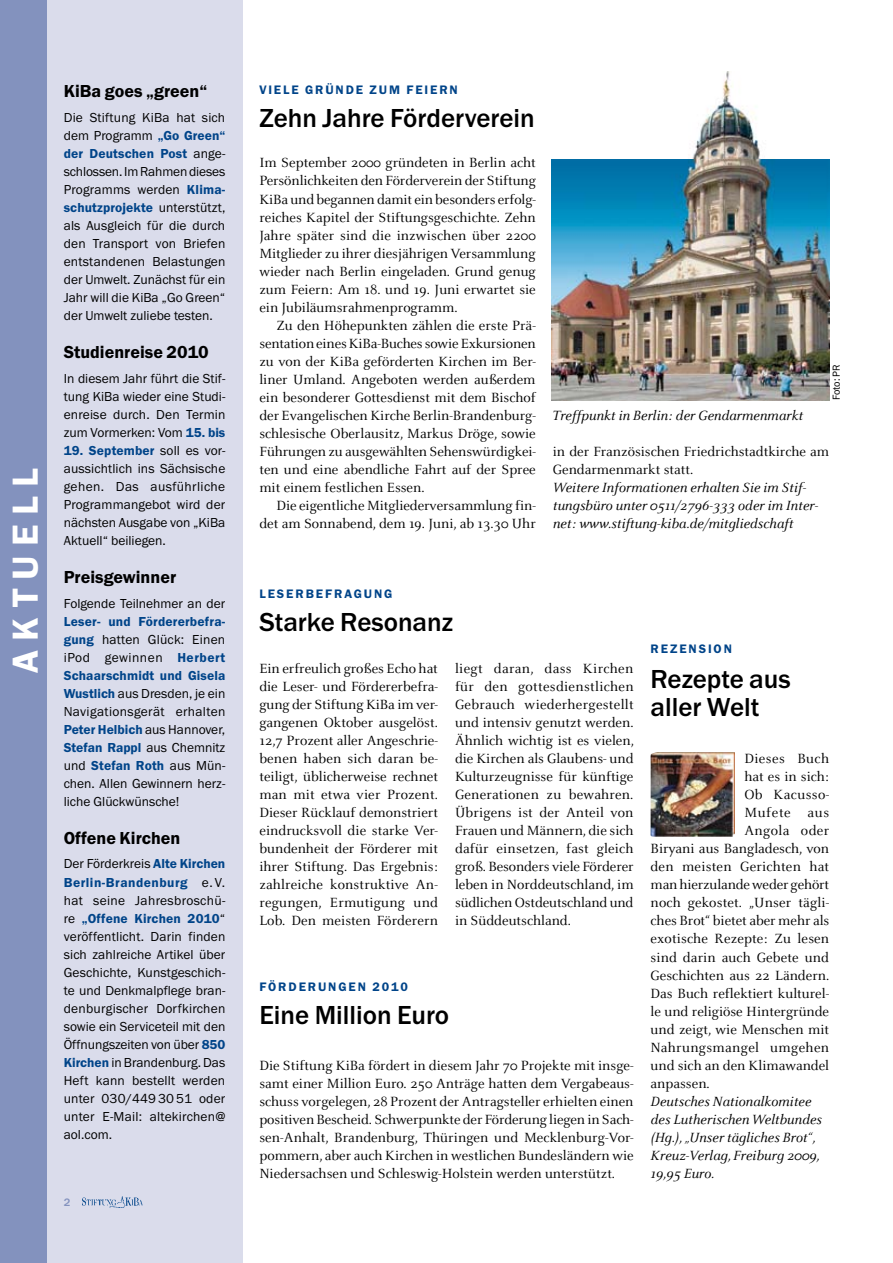
<style>
.page{position:relative;width:893px;height:1263px;background:#fff}
.page>*{position:absolute;margin:0;border:0;box-sizing:border-box;transform-origin:0 0}
.t1{font:37.5px "Franklin Gothic URW Dem";letter-spacing:.25em;color:#fff}
.t2{font:500 27px/28.5px "Franklin Gothic URW";color:#000}
.t3{font:18px "Franklin Gothic URW Dem";color:#000}
.t4{font:14.7px/18px "Celeste OT";color:#000;text-align:justify}
.t5{font:italic 14.7px/18px "Celeste OT";color:#000}
.t6{font:14.7px "Celeste OT";letter-spacing:.025em;color:#000}
.t7{font:14.7px "Celeste OT";letter-spacing:.03em;color:#000}
.t8{font:14.7px "Celeste OT";letter-spacing:.04em;color:#000}
.t9{font:13.5px/18px "Franklin Gothic URW Boo";color:#000;text-align:justify}
.t10{font:13.5px/18px "Franklin Gothic URW Dem";letter-spacing:.01em;color:#004489}
.t11{font:13.5px/18px "Franklin Gothic URW Boo";letter-spacing:.025em;color:#000}
.t12{font:13.5px "Franklin Gothic URW Dem";letter-spacing:.035em;color:#004489}
.t13{font:12.75px "Franklin Gothic URW Dem";letter-spacing:.15em;color:#004489}
.t14{font:10.5px "Franklin Gothic URW Boo";letter-spacing:-.01em;color:#000}
.s1{font-family:"Franklin Gothic URW Dem";color:#004489}
.s2{font-family:"Franklin Gothic URW Boo";color:#000}
</style>
<div class="page">
<div style="left:47px;top:0;width:195px;height:1263px;background:#dadceb"></div>
<img style="left:692px;top:71px;width:69px;height:88px">
<img style="left:552px;top:159px;width:277px;height:241px">
<hr style="left:892px;top:0;width:1px;height:1263px;background:#8392be">
<div style="left:0;top:0;width:47px;height:1263px;background:#8392be"></div>
<img style="left:650px;top:752px;width:85px;height:85px">
<img style="left:83px;top:1196px;width:60px;height:11px">
<h1 class="t1" style="left:2px;top:673px;width:206px;rotate:-90deg">AKTU ELL</h1>
<p class="t3" style="left:64px;top:80px;width:145px">KiBa goes „green“</p>
<p class="t9" style="left:64px;top:108px;width:163px">Die Stiftung KiBa hat sich dem Programm <span class="s1">„Go Green“</span></p>
<p class="t10" style="left:64px;top:144px;width:163px">der Deutschen Post <span class="s2">ange-</span></p>
<p class="t9" style="left:64px;top:162px;width:163px">schlossen. Im Rahmen dieses<br>Programms werden <span class="s1">Klima-</span></p>
<p class="t10" style="left:64px;top:198px;width:163px">schutzprojekte <span class="s2">unterstützt,</span></p>
<p class="t9" style="left:64px;top:216px;width:163px">als Ausgleich für die durch den Transport von Briefen entstandenen Belastungen der Umwelt. Zunächst für ein Jahr will die KiBa „Go Green“ der Umwelt zuliebe testen.</p>
<p class="t3" style="left:64px;top:341px;width:147px">Studienreise 2010</p>
<p class="t9" style="left:64px;top:369px;width:163px">In diesem Jahr führt die Stif&shy;tung KiBa wieder eine Studi&shy;enreise durch. Den Termin zum Vormerken: Vom <span class="s1">15. bis</span></p>
<p class="t10" style="left:64px;top:441px;width:163px">19. September <span class="s2">soll es vor-</span></p>
<p class="t9" style="left:64px;top:459px;width:163px">aussichtlich ins Sächsische gehen. Das ausführliche Programm-angebot wird der nächsten Ausgabe von „KiBa Aktuell“ beiliegen.</p>
<p class="t3" style="left:64px;top:566px;width:114px">Preisgewinner</p>
<p class="t9" style="left:64px;top:594px;width:163px">Folgende Teilnehmer an der</p>
<p class="t10" style="left:64px;top:612px;width:163px">Leser- und Fördererbefra-</p>
<p class="t9" style="left:64px;top:630px;width:163px"><span class="s1">gung</span> hatten Glück: Einen iPod gewinnen <span class="s1">Herbert</span></p>
<p class="t10" style="left:64px;top:666px;width:163px">Schaarschmidt und Gisela</p>
<p class="t11" style="left:64px;top:684px;width:163px"><span class="s1">Wustlich</span> aus Dresden, je ein<br>Navigationsgerät erhalten</p>
<p class="t10" style="left:64px;top:720px;width:163px">Peter Helbich <span class="s2">aus Hannover,<br></span>Stefan Rappl <span class="s2">aus Chemnitz</span></p>
<p class="t9" style="left:64px;top:756px;width:163px">und <span class="s1">Stefan Roth</span> aus Mün&shy;chen. Allen Gewinnern herz&shy;liche Glückwünsche!</p>
<p class="t3" style="left:64px;top:827px;width:118px">Offene Kirchen</p>
<p class="t9" style="left:64px;top:855px;width:163px">Der Förderkreis <span class="s1">Alte Kirchen</span></p>
<p class="t12" style="left:64px;top:874px;width:163px">Berlin-Brandenburg <span class="s2">e. V.</span></p>
<p class="t11" style="left:64px;top:891px;width:163px">hat seine Jahresbroschü-</p>
<p class="t10" style="left:64px;top:909px;width:163px"><span class="s2">re</span> „Offene Kirchen 2010<span class="s2">“</span></p>
<p class="t9" style="left:64px;top:927px;width:163px">veröffentlicht. Darin finden sich zahlreiche Artikel über Geschichte, Kunstgeschich&shy;te und Denkmalpflege bran&shy;denburgischer Dorfkirchen sowie ein Serviceteil mit den Öffnungszeiten von über <span class="s1">850<br>Kirchen</span> in Brandenburg. Das Heft kann bestellt werden unter 030/4493051 oder unter E-Mail: altekirchen@ aol.com.</p>
<p class="t13" style="left:259px;top:82px;width:18px">VieleGr</p>
<p class="t13" style="left:325px;top:82px;width:28px">ünde</p>
<p class="t13" style="left:370px;top:82px;width:55px">zum Feier</p>
<p class="t13" style="left:450px;top:82px;width:10px">n</p>
<h2 class="t2" style="left:259px;top:103px;width:277px">Zehn Jahre Förderverein</h2>
<p class="t4" style="left:259px;top:154px;width:278px">Im September 2000 gründeten in Berlin acht Persönlichkeiten den Förderverein der Stiftung KiBa und begannen damit ein besonders erfolg&shy;reiches Kapitel der Stiftungsgeschichte. Zehn Jahre später sind die inzwischen über 2200<br>Mitglieder zu ihrer diesjährigen Versammlung wieder nach Berlin eingeladen. Grund genug zum Feiern: Am 18. und 19. Juni erwartet sie ein Jubiläumsrahmenprogramm.</p>
<p class="t4" style="left:259px;top:317px;width:278px;text-indent:17px">Zu den Höhepunkten zählen die erste Prä&shy;sentation eines KiBa-Buches sowie Exkursionen zu von der KiBa geförderten Kirchen im Ber&shy;liner Umland. Angeboten werden außerdem ein besonderer Gottesdienst mit dem Bischof der Evangelischen Kirche Berlin-Brandenburg&shy;schlesische Oberlausitz, Markus Dröge, sowie Führungen zu ausgewählten Sehenswürdigkei&shy;ten und eine abendliche Fahrt auf der Spree mit einem festlichen Essen.</p>
<p class="t4" style="left:259px;top:497px;width:278px;text-align:right">Die eigentliche Mitgliederversammlung fin&shy;det am Sonnabend, dem 19. Juni, ab 13.30 Uhr</p>
<p class="t5" style="left:553px;top:407px;width:252px">Treffpunkt in Berlin: der Gendarmenmarkt</p>
<p class="t14" style="left:830px;top:400px;width:38px;rotate:-90deg">Foto: PR</p>
<p class="t4" style="left:553px;top:443px;width:278px">in der Französischen Friedrichstadtkirche am<br>Gendarmenmarkt statt.</p>
<p class="t5" style="left:553px;top:479px;width:267px">Weitere Informationen erhalten Sie im Stif&shy;tungsbüro unter 0511/2796-333 oder im Inter&shy;net: www.stiftung-kiba.de/mitgliedschaft</p>
<p class="t13" style="left:259px;top:585px;width:19px">Leserbefra</p>
<p class="t13" style="left:354px;top:585px;width:40px">gung</p>
<h2 class="t2" style="left:259px;top:607px;width:195px">Starke Resonanz</h2>
<p class="t4" style="left:259px;top:659px;width:180px">Ein erfreulich großes Echo hat die Leser- und Fördererbefra&shy;gung der Stiftung KiBa im ver&shy;gangenen Oktober ausgelöst.<br>12,7 Prozent aller Angeschrie&shy;benen haben sich daran be&shy;teiligt, üblicherweise rechnet man mit etwa vier Prozent.<br>Dieser Rücklauf demonstriert eindrucksvoll die starke Ver&shy;bundenheit der Förderer mit ihrer Stiftung. Das Ergebnis: zahlreiche konstruktive An&shy;regungen, Ermutigung und Lob. Den meisten Förderern</p>
<p class="t4" style="left:455px;top:659px;width:181px">liegt daran, dass Kirchen für den gottesdienstlichen Gebrauch wiederhergestellt und intensiv genutzt werden.<br>Ähnlich wichtig ist es vielen, die Kirchen als Glaubens- und Kulturzeugnisse für künftige Generationen zu bewahren.<br>Übrigens ist der Anteil von Frauen und Männern, die sich dafür einsetzen, fast gleich groß. Besonders viele Förderer leben in Norddeutschland, im südlichen Ostdeutschland und in Süddeutschland.</p>
<p class="t13" style="left:259px;top:979px;width:20px">Förder</p>
<p class="t13" style="left:318px;top:979px;width:91px">ungen 2010</p>
<h2 class="t2" style="left:259px;top:1001px;width:191px">Eine Million Euro</h2>
<p class="t4" style="left:259px;top:1056px;width:376px">Die Stiftung KiBa fördert in diesem Jahr 70 Projekte mit insge&shy;samt einer Million Euro. 250 Anträge hatten dem Vergabeaus&shy;schuss vorgelegen, 28 Prozent der Antragsteller erhielten einen positiven Bescheid. Schwerpunkte der Förderung liegen in Sach&shy;sen-Anhalt, Brandenburg, Thüringen und Mecklenburg-Vor&shy;pommern, aber auch Kirchen in westlichen Bundesländern wie Niedersachsen und Schleswig-Holstein werden unterstützt.</p>
<p class="t13" style="left:651px;top:641px;width:57px">Rezensio</p>
<p class="t13" style="left:724px;top:641px;width:10px">n</p>
<h2 class="t2" style="left:651px;top:664px;width:141px">Rezepte aus aller Welt</h2>
<p class="t7" style="left:744px;top:750px;width:86px">Dieses Buch</p>
<p class="t4" style="left:744px;top:768px;width:86px">hat es in sich:</p>
<p class="t6" style="left:744px;top:786px;width:86px">Ob Kacusso-</p>
<p class="t8" style="left:744px;top:804px;width:86px">Mufete aus</p>
<p class="t6" style="left:744px;top:822px;width:86px">Angola oder</p>
<p class="t4" style="left:651px;top:840px;width:180px">Biryani aus Bangladesch, von</p>
<p class="t4" style="left:651px;top:858px;width:180px">den meisten Gerichten hat</p>
<p class="t4" style="left:651px;top:876px;width:180px">man hierzulande weder gehört</p>
<p class="t4" style="left:651px;top:894px;width:180px">noch gekostet. „Unser tägli-</p>
<p class="t4" style="left:651px;top:912px;width:180px">ches Brot“ bietet aber mehr als</p>
<p class="t4" style="left:651px;top:930px;width:180px">exotische Rezepte: Zu lesen</p>
<p class="t4" style="left:651px;top:948px;width:180px">sind darin auch Gebete und</p>
<p class="t4" style="left:651px;top:966px;width:180px">Geschichten aus 22 Ländern.</p>
<p class="t4" style="left:651px;top:984px;width:180px">Das Buch reflektiert kulturel-</p>
<p class="t4" style="left:651px;top:1002px;width:180px">le und religiöse Hintergründe</p>
<p class="t4" style="left:651px;top:1020px;width:180px">und zeigt, wie Menschen mit</p>
<p class="t6" style="left:651px;top:1039px;width:180px">Nahrungsmangel umgehen</p>
<p class="t4" style="left:651px;top:1056px;width:180px">und sich an den Klimawandel</p>
<p class="t4" style="left:651px;top:1074px;width:61px">anpassen.</p>
<p class="t5" style="left:651px;top:1092px;width:173px">Deutsches Nationalkomitee des Lutherischen Weltbundes (Hg.), „Unser tägliches Brot“,<br>Kreuz-Verlag, Freiburg 2009,<br>19,95 Euro.</p>
</div>
